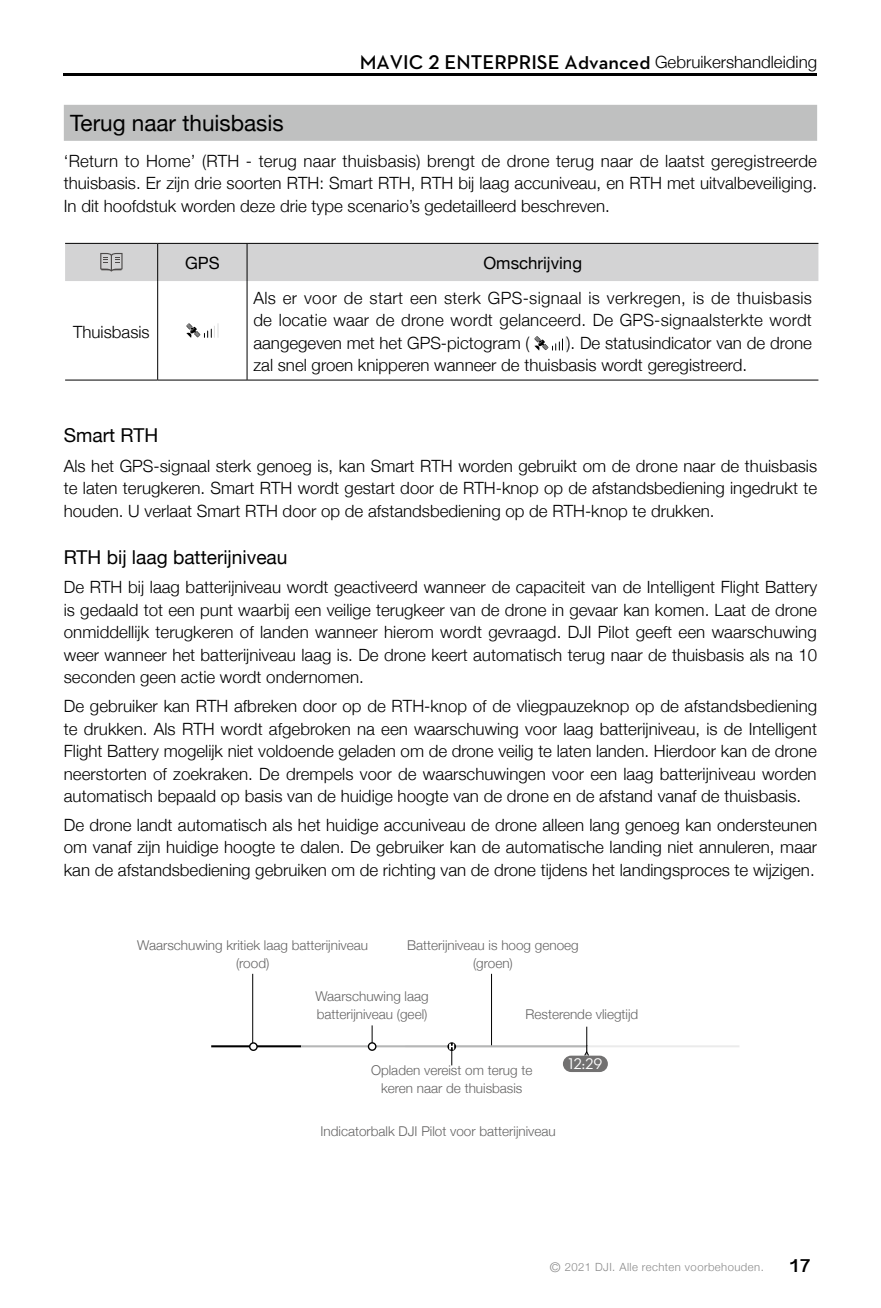
<style>
.page{position:relative;width:881px;height:1308px;background:#fff}
.page>*{position:absolute;margin:0;border:0;box-sizing:border-box;transform-origin:0 0}
.t1{font:22.5px "Helvetica Neue";color:#000}
.t2{font:600 20.25px "Dji";color:#000}
.t3{font:19.12px "Helvetica Neue";color:#000}
.t4{font:300 16.88px/22.5px "Helvetica Neue";color:#000;text-align:justify}
.t5{font:16.88px "Helvetica Neue";color:#000}
.t6{font:15.75px "Dji";color:#fff}
.t7{font:700 15.75px "Gujarati Sangam MN";color:#000}
.t8{font:300 13.5px/18px "Helvetica Neue";color:#656464;text-align:center}
.t9{font:300 11.25px "Helvetica Neue";letter-spacing:.04em;color:#898989}
.s1{font-family:"Helvetica Neue";font-weight:300;font-size:16.88px}
.s2{font-size:13.5px}
</style>
<div class="page">
<hr style="left:64px;top:74px;width:752px;height:2px;background:#000">
<hr style="left:157px;top:281px;width:1px;height:99px;background:#000">
<hr style="left:158px;top:380px;width:89px;height:1px;background:#000">
<hr style="left:246px;top:281px;width:1px;height:99px;background:#000">
<hr style="left:65px;top:380px;width:93px;height:1px;background:#000">
<hr style="left:247px;top:380px;width:571px;height:1px;background:#000">
<div style="left:65px;top:243px;width:753px;height:38px;background:#d3d3d4"></div>
<svg style="left:186px;top:323px;width:32px;height:15px"></svg>
<svg style="left:534px;top:336px;width:32px;height:14px"></svg>
<div style="left:64px;top:105px;width:752px;height:36px;background:#bfc0c0"></div>
<hr style="left:252px;top:973px;width:1px;height:70px;background:#000">
<svg style="left:371px;top:1025px;width:1px;height:17px"></svg>
<hr style="left:491px;top:973px;width:1px;height:73px;background:#000">
<hr style="left:405px;top:1045px;width:334px;height:2px;background:#b5b6b6">
<hr style="left:211px;top:1045px;width:90px;height:2px;background:#000">
<hr style="left:301px;top:1045px;width:285px;height:2px;background:#b5b6b6">
<svg style="left:583px;top:1026px;width:6px;height:29px"></svg>
<svg style="left:447px;top:1042px;width:9px;height:9px"></svg>
<svg style="left:449px;top:1043px;width:5px;height:22px"></svg>
<svg style="left:249px;top:1043px;width:8px;height:7px"></svg>
<div style="left:249px;top:1042px;width:9px;height:9px;border:1px solid #000;border-radius:50%"></div>
<svg style="left:368px;top:1042px;width:7px;height:8px"></svg>
<div style="left:367px;top:1042px;width:9px;height:8px;border:1px solid #000;border-radius:50%"></div>
<div style="left:562px;top:1055px;width:45px;height:17px;background:#727171;border-radius:8px"></div>
<p class="t2" style="left:359px;top:52px;width:458px">MAVIC 2 ENTERPRISE Advanced <span class="s1">Gebruikershandleiding</span></p>
<h1 class="t1" style="left:70px;top:107px;width:215px">Terug naar thuisbasis</h1>
<p class="t4" style="left:64px;top:148px;width:754px">‘Return to Home’ (RTH - terug naar thuisbasis) brengt de drone terug naar de laatst geregistreerde thuisbasis. Er zijn drie soorten RTH: Smart RTH, RTH bij laag accuniveau, en RTH met uitvalbeveiliging.<br>In dit hoofdstuk worden deze drie type scenario’s gedetailleerd beschreven.</p>
<p class="t4" style="left:73px;top:319px;width:78px">Thuisbasis</p>
<p class="t5" style="left:185px;top:251px;width:36px">GPS</p>
<p class="t5" style="left:483px;top:251px;width:100px">Omschrijving</p>
<p class="t4" style="left:253px;top:285px;width:560px">Als er voor de start een sterk GPS-signaal is verkregen, is de thuisbasis de locatie waar de drone wordt gelanceerd. De GPS-signaalsterkte wordt aangegeven met het GPS-pictogram (</p>
<p class="t4" style="left:253px;top:330px;width:560px;text-indent:313px">). De statusindicator van de drone zal snel groen knipperen wanneer de thuisbasis wordt geregistreerd.</p>
<p class="t3" style="left:64px;top:421px;width:96px">Smart RTH</p>
<p class="t4" style="left:64px;top:453px;width:754px">Als het GPS-signaal sterk genoeg is, kan Smart RTH worden gebruikt om de drone naar de thuisbasis te laten terugkeren. Smart RTH wordt gestart door de RTH-knop op de afstandsbediening ingedrukt te houden. U verlaat Smart RTH door op de afstandsbediening op de RTH-knop te drukken.</p>
<p class="t3" style="left:64px;top:543px;width:225px">RTH bij laag batterijniveau</p>
<p class="t4" style="left:64px;top:574px;width:754px">De RTH bij laag batterijniveau wordt geactiveerd wanneer de capaciteit van de Intelligent Flight Battery is gedaald tot een punt waarbij een veilige terugkeer van de drone in gevaar kan komen. Laat de drone onmiddellijk terugkeren of landen wanneer hierom wordt gevraagd. DJI Pilot geeft een waarschuwing weer wanneer het batterijniveau laag is. De drone keert automatisch terug naar de thuisbasis als na 10 seconden geen actie wordt ondernomen.</p>
<p class="t4" style="left:64px;top:693px;width:754px">De gebruiker kan RTH afbreken door op de RTH-knop of de vliegpauzeknop op de afstandsbediening te drukken. Als RTH wordt afgebroken na een waarschuwing voor laag batterijniveau, is de Intelligent Flight Battery mogelijk niet voldoende geladen om de drone veilig te laten landen. Hierdoor kan de drone neerstorten of zoekraken. De drempels voor de waarschuwingen voor een laag batterijniveau worden automatisch bepaald op basis van de huidige hoogte van de drone en de afstand vanaf de thuisbasis.</p>
<p class="t4" style="left:64px;top:812px;width:754px">De drone landt automatisch als het huidige accuniveau de drone alleen lang genoeg kan ondersteunen om vanaf zijn huidige hoogte te dalen. De gebruiker kan de automatische landing niet annuleren, maar kan de afstandsbediening gebruiken om de richting van de drone tijdens het landingsproces te wijzigen.</p>
<p class="t8" style="left:137px;top:934px;width:232px">Waarschuwing kritiek laag batterijniveau (rood)</p>
<p class="t8" style="left:315px;top:986px;width:115px;text-align:left">Waarschuwing laag batterijniveau (geel)</p>
<p class="t8" style="left:407px;top:935px;width:173px">Batterijniveau is hoog genoeg (groen)</p>
<p class="t8" style="left:525px;top:1004px;width:114px">Resterende vliegtijd</p>
<p class="t8" style="left:371px;top:1060px;width:163px">Opladen vereist om terug te keren naar de thuisbasis</p>
<p class="t8" style="left:320px;top:1121px;width:237px">Indicatorbalk DJI Pilot voor batterijniveau</p>
<p class="t6" style="left:568px;top:1055px;width:36px">12:29</p>
<p class="t9" style="left:549px;top:1257px;width:215px"><span class="s2">©</span> 2021 DJI. Alle rechten voorbehouden.</p>
<p class="t7" style="left:788px;top:1257px;width:23px">17</p>
</div>
